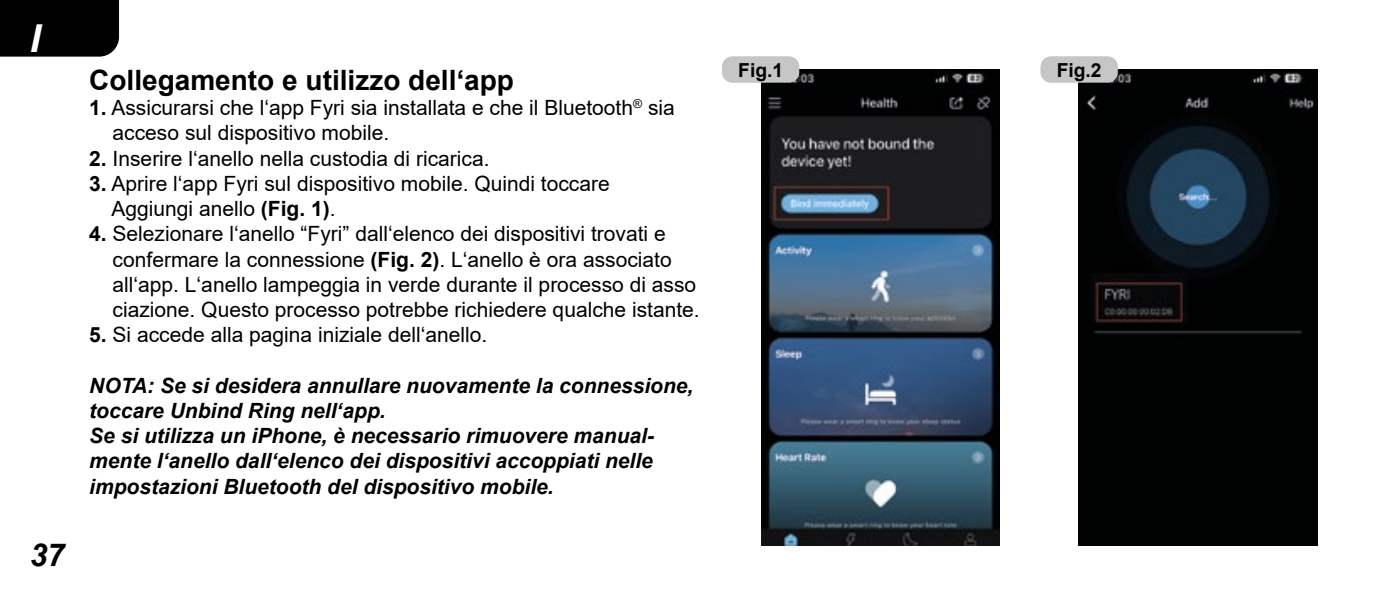
<style>
.page{position:relative;width:1389px;height:596px;background:#fff}
.page>*{position:absolute;margin:0;border:0;box-sizing:border-box;transform-origin:0 0}
.t1{font:italic 700 38.5px "Arial";color:#fff}
.t2{font:italic 700 31.5px "Arial";color:#000}
.t3{font:700 28px "Arial";color:#000}
.t4{font:21px/25.2px "Arial";color:#000}
.t5{font:italic 700 21px/25.2px "Arial";color:#000}
.t6{font:700 19.25px "Arial";color:#000}
.s1{font-weight:700}
</style>
<div class="page">
<div style="left:0;top:0;width:119px;height:57px;background:#000"></div>
<img style="left:761px;top:69px;width:239px;height:476px">
<img style="left:1079px;top:69px;width:238px;height:476px">
<div style="left:722px;top:57px;width:77px;height:25px;background:#c6c6c6;border-radius:10px"></div>
<div style="left:1041px;top:57px;width:77px;height:25px;background:#c6c6c6;border-radius:10px"></div>
<h1 class="t1" style="left:30px;top:13px;width:12px">I</h1>
<h2 class="t2" style="left:30px;top:533px;width:37px">37</h2>
<h3 class="t3" style="left:89px;top:60px;width:426px">Collegamento e utilizzo dell‘app</h3>
<p class="t4" style="left:113px;top:95px;width:564px;text-indent:-23px"><span class="s1">1.</span> Assicurarsi che l‘app Fyri sia installata e che il Bluetooth<sup>®</sup> sia acceso sul dispositivo mobile.</p>
<p class="t4" style="left:89px;top:145px;width:402px"><span class="s1">2.</span> Inserire l‘anello nella custodia di ricarica.</p>
<p class="t4" style="left:111px;top:171px;width:500px;text-indent:-22px"><span class="s1">3.</span> Aprire l‘app Fyri sul dispositivo mobile. Quindi toccare<br>Aggiungi anello <span class="s1">(Fig. 1)</span>.</p>
<p class="t4" style="left:113px;top:221px;width:589px;text-indent:-23px"><span class="s1">4.</span> Selezionare l‘anello “Fyri” dall‘elenco dei dispositivi trovati e confermare la connessione <span class="s1">(Fig. 2)</span>. L‘anello è ora associato all‘app. L‘anello lampeggia in verde durante il processo di asso ciazione. Questo processo potrebbe richiedere qualche istante.</p>
<p class="t4" style="left:89px;top:322px;width:400px"><span class="s1">5.</span> Si accede alla pagina iniziale dell‘anello.</p>
<p class="t5" style="left:89px;top:373px;width:606px">NOTA: Se si desidera annullare nuovamente la connessione, toccare Unbind Ring nell‘app.<br>Se si utilizza un iPhone, è necessario rimuovere manual&shy;mente l‘anello dall‘elenco dei dispositivi accoppiati nelle impostazioni Bluetooth del dispositivo mobile.</p>
<p class="t6" style="left:729px;top:56px;width:66px">Abb.14</p>
<p class="t6" style="left:738px;top:56px;width:30px">Fig</p>
<p class="t6" style="left:1047px;top:56px;width:66px">Abb.14</p>
<p class="t6" style="left:1057px;top:56px;width:46px">Fig 2</p>
</div>
